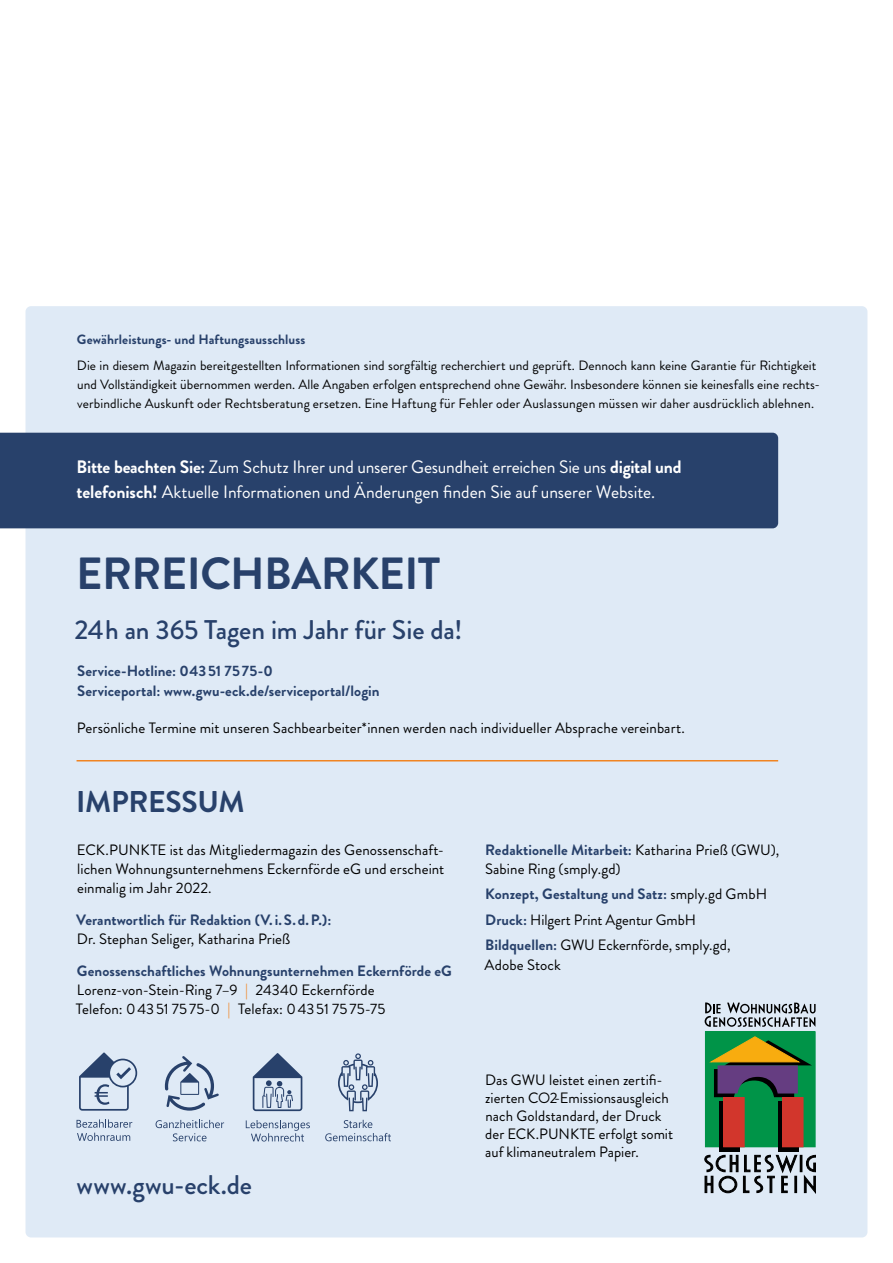
<style>
.page{position:relative;width:893px;height:1263px;background:#fff}
.page>*{position:absolute;margin:0;border:0;box-sizing:border-box;transform-origin:0 0}
.t1{font:700 45px "Brandon Grotesque";letter-spacing:-.015em;color:#28416b}
.t2{font:700 30px "Brandon Grotesque";letter-spacing:-.01em;color:#28416b}
.t3{font:500 27px "Brandon Grotesque";letter-spacing:-.005em;color:#28416b}
.t4{font:18px/25.5px "Brandon Grotesque";letter-spacing:-.01em;color:#fff}
.t5{font:15px/19.2px "Brandon Grotesque";letter-spacing:.005em;color:#000}
.t6{font:700 15px/20.1px "Brandon Grotesque";letter-spacing:.005em;color:#28416b}
.t7{font:13.5px/19.2px "Brandon Grotesque";letter-spacing:.01em;color:#000;text-align:justify}
.t8{font:700 13.5px "Brandon Grotesque";letter-spacing:.005em;color:#28416b}
.s1{font-weight:700}
.s2{font-weight:700;color:#28416b}
.s3{color:#f18422}
</style>
<div class="page">
<div style="left:26px;top:306px;width:841px;height:931px;background:#dfeaf6;border-radius:6px"></div>
<svg style="left:165px;top:1056px;width:54px;height:55px"></svg>
<svg style="left:156px;top:1120px;width:68px;height:21px"></svg>
<svg style="left:253px;top:1053px;width:49px;height:58px"></svg>
<svg style="left:246px;top:1120px;width:64px;height:21px"></svg>
<svg style="left:338px;top:1053px;width:40px;height:58px"></svg>
<svg style="left:325px;top:1120px;width:66px;height:21px"></svg>
<svg style="left:79px;top:1052px;width:58px;height:59px"></svg>
<svg style="left:77px;top:1119px;width:55px;height:22px"></svg>
<div style="left:705px;top:1032px;width:110px;height:115px;background:#009448"></div>
<div style="left:705px;top:1031px;width:110px;height:116px;border:1px solid #009448"></div>
<div style="left:778px;top:1101px;width:21px;height:50px;background:#000"></div>
<div style="left:719px;top:1101px;width:21px;height:50px;background:#000"></div>
<svg style="left:705px;top:1002px;width:111px;height:25px"></svg>
<svg style="left:710px;top:1036px;width:102px;height:61px"></svg>
<div style="left:724px;top:1097px;width:20px;height:50px;background:#d2362c"></div>
<div style="left:723px;top:1097px;width:22px;height:50px;border:1px solid #d2362c"></div>
<div style="left:782px;top:1097px;width:21px;height:50px;background:#d2362c"></div>
<svg style="left:705px;top:1155px;width:111px;height:38px"></svg>
<hr style="left:77px;top:760px;width:701px;height:1px;background:#f18422">
<div style="left:0;top:433px;width:778px;height:95px;background:#28416b"></div>
<p class="t8" style="left:77px;top:330px;width:230px">Gewährleistungs- und Haftungsausschluss</p>
<p class="t7" style="left:77px;top:356px;width:742px">Die in diesem Magazin bereitgestellten Informationen sind sorgfältig recherchiert und geprüft. Dennoch kann keine Garantie für Richtigkeit und Vollständigkeit übernommen werden. Alle Angaben erfolgen entsprechend ohne Gewähr. Insbesondere können sie keinesfalls eine rechts&shy;verbindliche Auskunft oder Rechtsberatung ersetzen. Eine Haftung für Fehler oder Auslassungen müssen wir daher ausdrücklich ablehnen.</p>
<p class="t4" style="left:77px;top:454px;width:606px"><span class="s1">Bitte beachten Sie:</span> Zum Schutz Ihrer und unserer Gesundheit erreichen Sie uns <span class="s1">digital und telefonisch!</span> Aktuelle Informationen und Änderungen finden Sie auf unserer Website.</p>
<h1 class="t1" style="left:76px;top:542px;width:366px">ERREICHBARKEIT</h1>
<h3 class="t3" style="left:75px;top:611px;width:389px">24h an 365 Tagen im Jahr für Sie da!</h3>
<p class="t6" style="left:77px;top:661px;width:304px">Service-Hotline: 04351 7575-0<br>Serviceportal: www.gwu-eck.de/serviceportal/login</p>
<p class="t5" style="left:77px;top:718px;width:610px">Persönliche Termine mit unseren Sachbearbeiter*innen werden nach individueller Absprache vereinbart.</p>
<h2 class="t2" style="left:76px;top:781px;width:170px">IMPRESSUM</h2>
<p class="t5" style="left:77px;top:840px;width:369px;text-align:justify">ECK.PUNKTE ist das Mitgliedermagazin des Genossenschaft&shy;lichen Wohnungsunternehmens Eckernförde eG und erscheint einmalig im Jahr 2022.</p>
<p class="t6" style="left:76px;top:910px;width:257px">Verantwortlich für Redaktion (V. i.S.d.P.):</p>
<p class="t5" style="left:77px;top:929px;width:215px">Dr. Stephan Seliger, Katharina Prieß</p>
<p class="t5" style="left:76px;top:961px;width:378px"><span class="s2">Genossenschaftliches Wohnungsunternehmen Eckernförde eG<br></span>Lorenz-von-Stein-Ring 7–9 <span class="s3">|</span> 24340 Eckernförde<br>Telefon: 04351 7575-0 <span class="s3">|</span> Telefax: 04351 7575-75</p>
<h3 class="t3" style="left:77px;top:1165px;width:177px">www.gwu-eck.de</h3>
<p class="t5" style="left:485px;top:840px;width:296px"><span class="s2">Redaktionelle Mitarbeit:</span> Katharina Prieß (GWU),<br>Sabine Ring (smply.gd)</p>
<p class="t5" style="left:485px;top:882px;width:283px;line-height:25.5px"><span class="s2">Konzept, Gestaltung und Satz:</span> smply.gd GmbH<br><span class="s2">Druck:</span> Hilgert Print Agentur GmbH<br><span class="s2">Bildquellen:</span> GWU Eckernförde, smply.gd,</p>
<p class="t5" style="left:485px;top:955px;width:78px">Adobe Stock</p>
<p class="t5" style="left:485px;top:1071px;width:190px;line-height:18px">Das GWU leistet einen zertifi&shy;zierten CO2-Emissionsausgleich nach Goldstandard, der Druck der ECK.PUNKTE erfolgt somit auf klimaneutralem Papier.</p>
</div>
